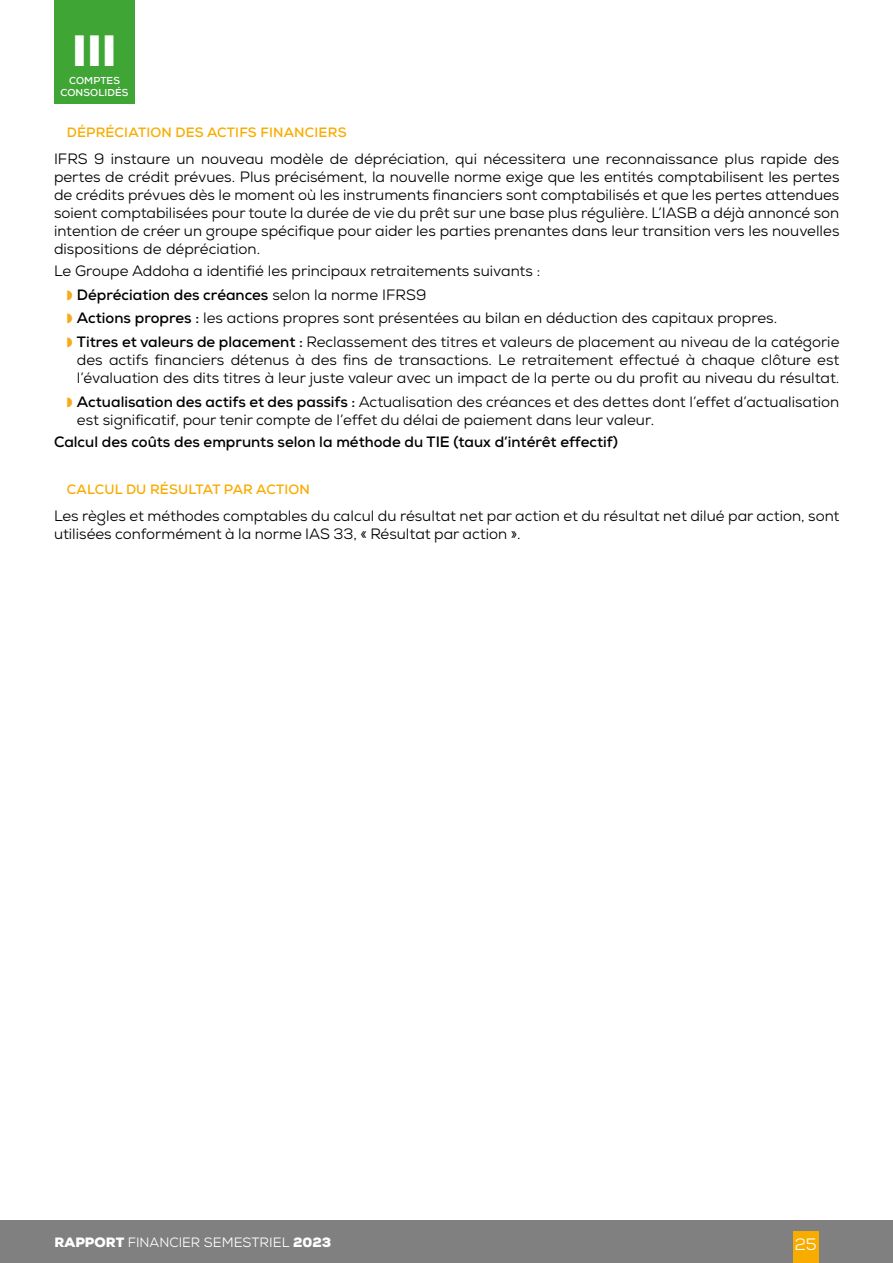
<style>
.page{position:relative;width:893px;height:1263px;background:#fff}
.page>*{position:absolute;margin:0;border:0;box-sizing:border-box;transform-origin:0 0}
.t1{font:900 43.8px "Nexa";color:#fff}
.t2{font:16.5px "Nexa";color:#fff}
.t3{font:15px/18px "Nexa";color:#000}
.t4{font:700 15px "Nexa";color:#000}
.t5{font:700 13.5px "Nexa";letter-spacing:.015em;color:#f8ac00}
.t6{font:13.5px "Nexa";color:#fff}
.t7{font:700 10.05px/12px "Nexa";letter-spacing:.015em;color:#fff;text-align:center}
.s1{color:#f7ab1c}
.s2{font-weight:700}
.s3{font-weight:900}
</style>
<div class="page">
<div style="left:0;top:1220px;width:893px;height:43px;background:#818080"></div>
<div style="left:793px;top:1232px;width:26px;height:31px;background:#f8ac00"></div>
<div style="left:54px;top:0;width:81px;height:103px;background:#3fa535"></div>
<h1 class="t1" style="left:72px;top:23px;width:46px">III</h1>
<p class="t7" style="left:60px;top:75px;width:70px">COMPTES<br>CONSOLIDÉS</p>
<p class="t5" style="left:67px;top:124px;width:281px">DÉPRÉCIATION DES ACTIFS FINANCIERS</p>
<p class="t3" style="left:54px;top:149px;width:787px;text-align:justify">IFRS 9 instaure un nouveau modèle de dépréciation, qui nécessitera une reconnaissance plus rapide des pertes de crédit prévues. Plus précisément, la nouvelle norme exige que les entités comptabilisent les pertes de crédits prévues dès le moment où les instruments financiers sont comptabilisés et que les pertes attendues soient comptabilisées pour toute la durée de vie du prêt sur une base plus régulière. L’IASB a déjà annoncé son intention de créer un groupe spécifique pour aider les parties prenantes dans leur transition vers les nouvelles dispositions de dépréciation.</p>
<p class="t3" style="left:67px;top:259px;width:774px;line-height:23.7px;text-indent:-13px">Le Groupe Addoha a identifié les principaux retraitements suivants :<br><span class="s1">◗</span> <span class="s2">Dépréciation des créances</span> selon la norme IFRS9<br><span class="s1">◗</span> <span class="s2">Actions propres :</span> les actions propres sont présentées au bilan en déduction des capitaux propres.<br><span class="s1">◗</span> <span class="s2">Titres et valeurs de placement :</span> Reclassement des titres et valeurs de placement au niveau de la catégorie</p>
<p class="t3" style="left:77px;top:351px;width:764px">des actifs financiers détenus à des fins de transactions. Le retraitement effectué à chaque clôture est l’évaluation des dits titres à leur juste valeur avec un impact de la perte ou du profit au niveau du résultat.</p>
<p class="t3" style="left:77px;top:393px;width:764px;text-indent:-10px"><span class="s1">◗</span> <span class="s2">Actualisation des actifs et des passifs :</span> Actualisation des créances et des dettes dont l’effet d’actualisation est significatif, pour tenir compte de l’effet du délai de paiement dans leur valeur.</p>
<p class="t4" style="left:54px;top:432px;width:565px">Calcul des coûts des emprunts selon la méthode du TIE (taux d’intérêt effectif)</p>
<p class="t5" style="left:67px;top:481px;width:245px">CALCUL DU RÉSULTAT PAR ACTION</p>
<p class="t3" style="left:54px;top:506px;width:787px">Les règles et méthodes comptables du calcul du résultat net par action et du résultat net dilué par action, sont utilisées conformément à la norme IAS 33, « Résultat par action ».</p>
<p class="t6" style="left:55px;top:1233px;width:278px"><span class="s3">RAPPORT</span> FINANCIER SEMESTRIEL <span class="s3">2023</span></p>
<p class="t2" style="left:795px;top:1234px;width:23px">25</p>
</div>
